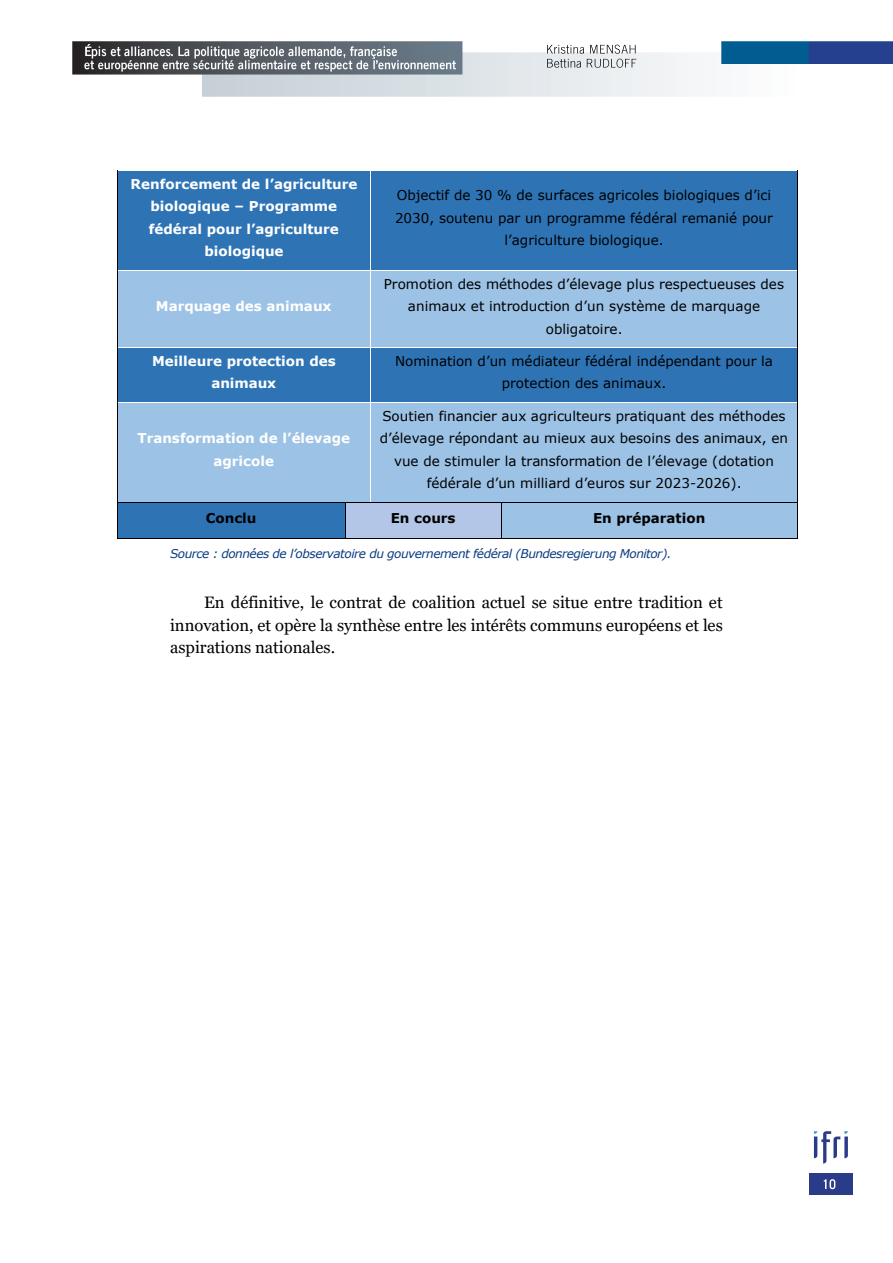
<style>
.page{position:relative;width:893px;height:1263px;background:#fff}
.page>*{position:absolute;margin:0;border:0;box-sizing:border-box;transform-origin:0 0}
.t1{font:16.5px/22.5px "Georgia";color:#000;text-align:justify}
.t2{font:13.5px/22.5px "Verdana";color:#000;text-align:center}
.t3{font:700 13.5px/22.5px "Verdana";color:#fff;text-align:center}
.t4{font:700 13.5px "Verdana";color:#000}
.t5{font:italic 12px "Verdana";letter-spacing:-.04em;color:#093a80}
</style>
<div class="page">
<svg style="left:809px;top:1173px;width:44px;height:22px"></svg>
<svg style="left:814px;top:1131px;width:34px;height:32px"></svg>
<img style="left:822px;top:1177px;width:20px;height:14px">
<img style="left:72px;top:41px;width:821px;height:56px">
<img style="left:84px;top:45px;width:8px;height:12px">
<img style="left:92px;top:45px;width:78px;height:12px">
<img style="left:170px;top:45px;width:14px;height:12px">
<img style="left:184px;top:45px;width:222px;height:12px">
<img style="left:84px;top:57px;width:291px;height:15px">
<img style="left:375px;top:57px;width:3px;height:15px">
<img style="left:378px;top:57px;width:84px;height:15px">
<img style="left:546px;top:42px;width:97px;height:13px">
<img style="left:547px;top:57px;width:95px;height:13px">
<div style="left:117px;top:171px;width:253px;height:99px;background:#2e74b5"></div>
<div style="left:371px;top:171px;width:426px;height:99px;background:#2e74b5"></div>
<hr style="left:117px;top:171px;width:1px;height:99px;background:#000">
<hr style="left:797px;top:171px;width:1px;height:99px;background:#000">
<div style="left:117px;top:271px;width:253px;height:76px;background:#9cc2e5"></div>
<div style="left:371px;top:271px;width:426px;height:76px;background:#9cc2e5"></div>
<hr style="left:117px;top:271px;width:1px;height:76px;background:#000">
<hr style="left:797px;top:271px;width:1px;height:76px;background:#000">
<div style="left:117px;top:348px;width:253px;height:54px;background:#2e74b5"></div>
<div style="left:371px;top:348px;width:426px;height:54px;background:#2e74b5"></div>
<hr style="left:117px;top:348px;width:1px;height:54px;background:#000">
<hr style="left:797px;top:348px;width:1px;height:54px;background:#000">
<div style="left:117px;top:403px;width:253px;height:99px;background:#9cc2e5"></div>
<div style="left:371px;top:403px;width:426px;height:99px;background:#9cc2e5"></div>
<hr style="left:117px;top:403px;width:1px;height:99px;background:#000">
<hr style="left:797px;top:403px;width:1px;height:99px;background:#000">
<div style="left:117px;top:502px;width:228px;height:36px;background:#2e74b5"></div>
<div style="left:346px;top:502px;width:155px;height:36px;background:#b4c6e7"></div>
<div style="left:502px;top:502px;width:295px;height:36px;background:#9cc2e5"></div>
<hr style="left:117px;top:502px;width:228px;height:1px;background:#000">
<svg style="left:346px;top:502px;width:25px;height:1px"></svg>
<hr style="left:371px;top:502px;width:130px;height:1px;background:#000">
<hr style="left:502px;top:502px;width:295px;height:1px;background:#000">
<hr style="left:117px;top:502px;width:1px;height:36px;background:#000">
<hr style="left:117px;top:538px;width:228px;height:1px;background:#000">
<hr style="left:345px;top:502px;width:1px;height:36px;background:#000">
<hr style="left:346px;top:538px;width:155px;height:1px;background:#000">
<hr style="left:501px;top:502px;width:1px;height:36px;background:#000">
<hr style="left:502px;top:538px;width:295px;height:1px;background:#000">
<hr style="left:797px;top:502px;width:1px;height:36px;background:#000">
<p class="t3" style="left:131px;top:172px;width:228px">Renforcement de l’agriculture biologique – Programme fédéral pour l’agriculture biologique</p>
<p class="t2" style="left:395px;top:184px;width:379px">Objectif de 30 % de surfaces agricoles biologiques d’ici<br>2030, soutenu par un programme fédéral remanié pour l’agriculture biologique.</p>
<p class="t3" style="left:156px;top:294px;width:177px">Marquage des animaux</p>
<p class="t2" style="left:384px;top:272px;width:402px">Promotion des méthodes d’élevage plus respectueuses des animaux et introduction d’un système de marquage obligatoire.</p>
<p class="t3" style="left:152px;top:349px;width:185px">Meilleure protection des animaux</p>
<p class="t2" style="left:395px;top:349px;width:379px">Nomination d’un médiateur fédéral indépendant pour la protection des animaux.</p>
<p class="t3" style="left:138px;top:427px;width:214px">Transformation de l’élevage agricole</p>
<p class="t2" style="left:380px;top:404px;width:410px">Soutien financier aux agriculteurs pratiquant des méthodes d’élevage répondant au mieux aux besoins des animaux, en vue de stimuler la transformation de l’élevage (dotation fédérale d’un milliard d’euros sur 2023-2026).</p>
<p class="t4" style="left:206px;top:509px;width:52px">Conclu</p>
<p class="t4" style="left:391px;top:509px;width:66px">En cours</p>
<p class="t4" style="left:593px;top:509px;width:114px">En préparation</p>
<p class="t5" style="left:170px;top:546px;width:503px">Source : données de l’observatoire du gouvernement fédéral (Bundesregierung Monitor).</p>
<p class="t1" style="left:170px;top:591px;width:554px;text-indent:34px">En définitive, le contrat de coalition actuel se situe entre tradition et innovation, et opère la synthèse entre les intérêts communs européens et les aspirations nationales.</p>
</div>
